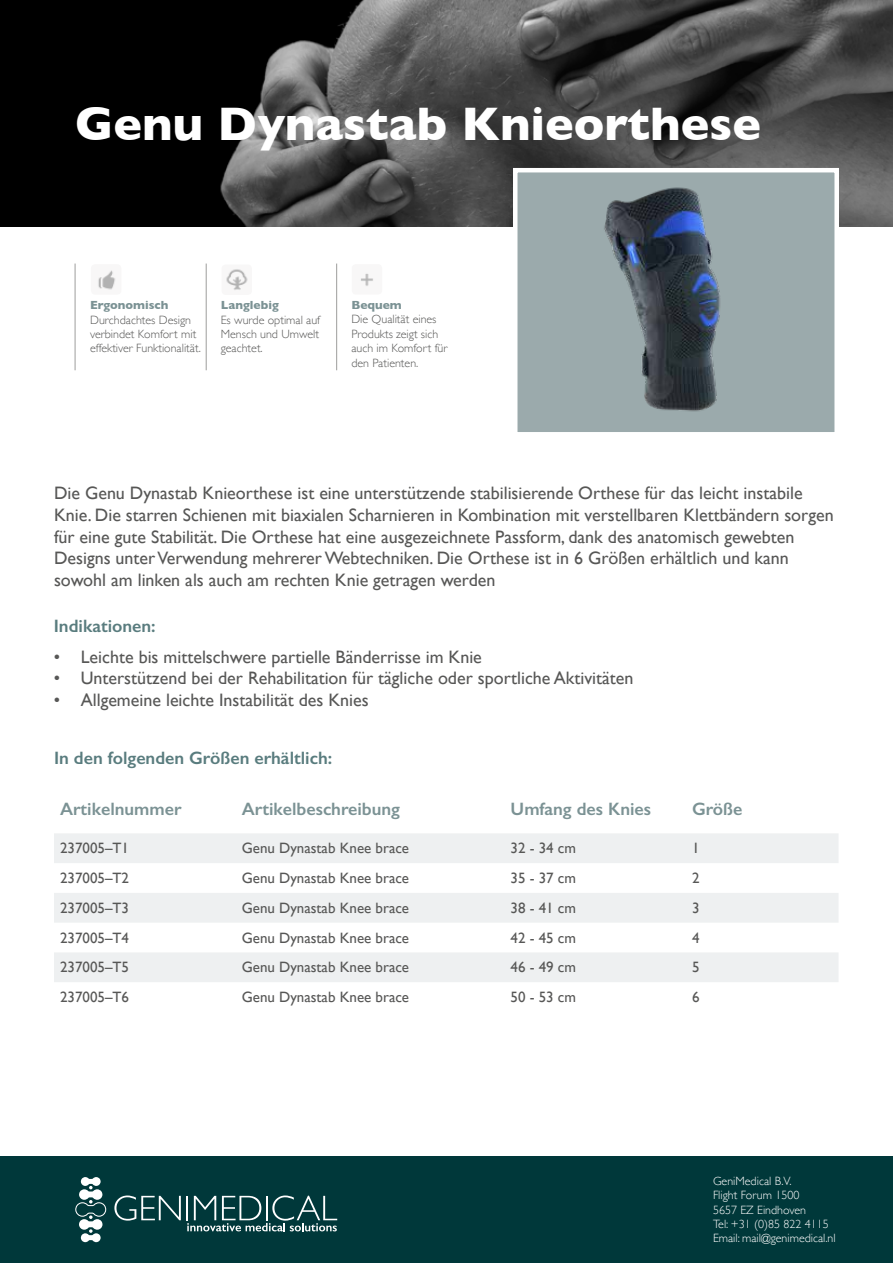
<style>
.page{position:relative;width:893px;height:1263px;background:#fff}
.page>*{position:absolute;margin:0;border:0;box-sizing:border-box;transform-origin:0 0}
.t1{font:700 48px "Gill Sans";color:#fff}
.t2{font:18px/21.6px "Gill Sans";color:#575756}
.t3{font:600 18px "Gill Sans";color:#7b9294}
.t4{font:600 18px "Gill Sans";color:#597c7e}
.t5{font:15px "Gill Sans";color:#575756}
.t6{font:300 12px/14.4px "Gill Sans";color:#575756}
.t7{font:300 12px/14.4px "Gill Sans";color:#fff}
.t8{font:700 12px "Gill Sans";color:#7b9294}
</style>
<div class="page">
<img style="left:0;top:0;width:893px;height:226px">
<div style="left:0;top:1156px;width:893px;height:107px;background:#00383a"></div>
<div style="left:515px;top:170px;width:322px;height:264px;background:#9baaac"></div>
<img style="left:604px;top:187px;width:116px;height:225px">
<div style="left:513px;top:168px;width:326px;height:268px;border:4px solid #fff"></div>
<svg style="left:75px;top:1177px;width:31px;height:65px"></svg>
<svg style="left:114px;top:1195px;width:67px;height:25px"></svg>
<hr style="left:186px;top:1196px;width:2px;height:24px;background:#fff">
<svg style="left:187px;top:1195px;width:150px;height:36px"></svg>
<svg style="left:54px;top:833px;width:784px;height:149px;fill:#eef0f1"></svg>
<img style="left:98px;top:270px;width:18px;height:20px">
<img style="left:226px;top:269px;width:22px;height:22px">
<img style="left:360px;top:273px;width:14px;height:14px">
<hr style="left:75px;top:264px;width:1px;height:106px;background:#9d9d9c">
<hr style="left:206px;top:264px;width:1px;height:106px;background:#9d9d9c">
<hr style="left:336px;top:264px;width:1px;height:106px;background:#9d9d9c">
<h1 class="t1" style="left:75px;top:86px;width:687px">Genu Dynastab Knieorthese</h1>
<p class="t8" style="left:90px;top:295px;width:80px">Ergonomisch</p>
<p class="t6" style="left:90px;top:312px;width:112px">Durchdachtes Design verbindet Komfort mit effektiver Funktionalität.</p>
<p class="t8" style="left:221px;top:295px;width:60px">Langlebig</p>
<p class="t6" style="left:221px;top:312px;width:101px;text-align:justify">Es wurde optimal auf Mensch und Umwelt geachtet.</p>
<p class="t8" style="left:351px;top:295px;width:52px">Bequem</p>
<p class="t6" style="left:351px;top:312px;width:98px">Die Qualität eines<br>Produkts zeigt sich auch im Komfort für den Patienten.</p>
<p class="t2" style="left:54px;top:482px;width:781px">Die Genu Dynastab Knieorthese ist eine unterstützende stabilisierende Orthese für das leicht instabile Knie. Die starren Schienen mit biaxialen Scharnieren in Kombination mit verstellbaren Klettbändern sorgen für eine gute Stabilität. Die Orthese hat eine ausgezeichnete Passform, dank des anatomisch gewebten Designs unter Verwendung mehrerer Webtechniken. Die Orthese ist in 6 Größen erhältlich und kann sowohl am linken als auch am rechten Knie getragen werden</p>
<p class="t4" style="left:54px;top:614px;width:103px">Indikationen:</p>
<p class="t2" style="left:54px;top:646px;width:430px">• Leichte bis mittelschwere partielle Bänderrisse im Knie</p>
<p class="t2" style="left:54px;top:667px;width:581px">• Unterstützend bei der Rehabilitation für tägliche oder sportliche Aktivitäten</p>
<p class="t2" style="left:54px;top:689px;width:316px">• Allgemeine leichte Instabilität des Knies</p>
<p class="t4" style="left:54px;top:747px;width:280px">In den folgenden Größen erhältlich:</p>
<p class="t3" style="left:60px;top:798px;width:123px">Artikelnummer</p>
<p class="t3" style="left:242px;top:798px;width:160px">Artikelbeschreibung</p>
<p class="t3" style="left:511px;top:798px;width:142px">Umfang des Knies</p>
<p class="t3" style="left:692px;top:798px;width:52px">Größe</p>
<p class="t5" style="left:60px;top:839px;width:71px">237005–T1</p>
<p class="t5" style="left:242px;top:839px;width:169px">Genu Dynastab Knee brace</p>
<p class="t5" style="left:511px;top:839px;width:67px">32 - 34 cm</p>
<p class="t5" style="left:692px;top:839px;width:9px">1</p>
<p class="t5" style="left:60px;top:869px;width:71px">237005–T2</p>
<p class="t5" style="left:242px;top:869px;width:169px">Genu Dynastab Knee brace</p>
<p class="t5" style="left:511px;top:869px;width:67px">35 - 37 cm</p>
<p class="t5" style="left:692px;top:869px;width:9px">2</p>
<p class="t5" style="left:60px;top:899px;width:71px">237005–T3</p>
<p class="t5" style="left:242px;top:899px;width:169px">Genu Dynastab Knee brace</p>
<p class="t5" style="left:511px;top:899px;width:67px">38 - 41 cm</p>
<p class="t5" style="left:692px;top:899px;width:9px">3</p>
<p class="t5" style="left:60px;top:929px;width:71px">237005–T4</p>
<p class="t5" style="left:242px;top:929px;width:169px">Genu Dynastab Knee brace</p>
<p class="t5" style="left:511px;top:929px;width:67px">42 - 45 cm</p>
<p class="t5" style="left:692px;top:929px;width:9px">4</p>
<p class="t5" style="left:60px;top:958px;width:71px">237005–T5</p>
<p class="t5" style="left:242px;top:958px;width:169px">Genu Dynastab Knee brace</p>
<p class="t5" style="left:511px;top:958px;width:67px">46 - 49 cm</p>
<p class="t5" style="left:692px;top:958px;width:9px">5</p>
<p class="t5" style="left:60px;top:988px;width:71px">237005–T6</p>
<p class="t5" style="left:242px;top:988px;width:169px">Genu Dynastab Knee brace</p>
<p class="t5" style="left:511px;top:988px;width:67px">50 - 53 cm</p>
<p class="t5" style="left:692px;top:988px;width:9px">6</p>
<p class="t7" style="left:713px;top:1173px;width:124px">GeniMedical B.V.<br>Flight Forum 1500<br>5657 EZ Eindhoven<br>Tel: +31 (0)85 822 4115<br>Email: mail@genimedical.nl</p>
</div>
